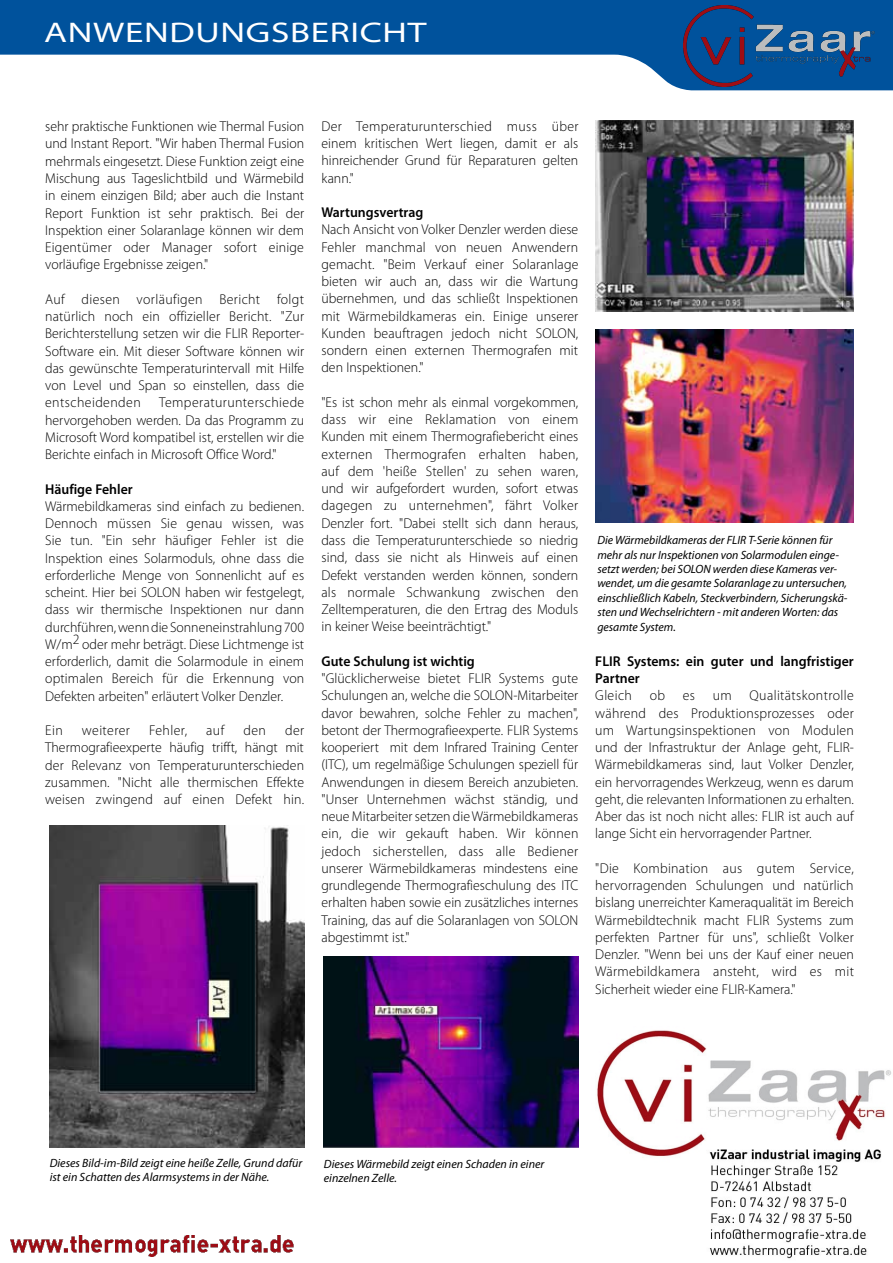
<style>
.page{position:relative;width:893px;height:1263px;background:#fff}
.page>*{position:absolute;margin:0;border:0;box-sizing:border-box;transform-origin:0 0}
.t1{font:semi-expanded 28.5px "Myriad Pro";letter-spacing:.02em;color:#fff;scale:1.2 1}
.t2{font:300 14.25px/17.2px "Myriad Pro";color:#000;text-align:justify}
.t3{font:600 14.25px/17.2px "Myriad Pro";color:#000}
.t4{font:300 14.25px "Myriad Pro";letter-spacing:.03em;color:#000}
.t5{font:italic 12px/14.4px "Myriad Pro";color:#000}
</style>
<div class="page">
<svg style="left:0;top:0;width:893px;height:90px;fill:#00529c"></svg>
<img style="left:324px;top:957px;width:254px;height:191px">
<img style="left:595px;top:330px;width:259px;height:192px">
<img style="left:595px;top:120px;width:259px;height:192px">
<img style="left:50px;top:826px;width:254px;height:322px">
<img style="left:684px;top:5px;width:193px;height:82px">
<img style="left:11px;top:1236px;width:283px;height:20px">
<img style="left:597px;top:1030px;width:294px;height:229px">
<h1 class="t1" style="left:44px;top:14px;width:320px">ANWENDUNGSBERICHT</h1>
<p class="t2" style="left:45px;top:118px;width:261px">sehr praktische Funktionen wie Thermal Fusion und Instant Report. "Wir haben Thermal Fusion mehrmals eingesetzt. Diese Funktion zeigt eine Mischung aus Tageslichtbild und Wärmebild in einem einzigen Bild; aber auch die Instant Report Funktion ist sehr praktisch. Bei der Inspektion einer Solaranlage können wir dem Eigentümer oder Manager sofort einige vorläufige Ergebnisse zeigen."</p>
<p class="t2" style="left:45px;top:290px;width:260px">Auf diesen vorläufigen Bericht folgt natürlich noch ein offizieller Bericht. "Zur Berichterstellung setzen wir die FLIR Reporter-Software ein. Mit dieser Software können wir das gewünschte Temperaturintervall mit Hilfe von Level und Span so einstellen, dass die entscheidenden</p>
<p class="t2" style="left:45px;top:394px;width:261px;text-indent:114px">Temperaturunterschiede hervorgehoben werden. Da das Programm zu Microsoft Word kompatibel ist, erstellen wir die Berichte einfach in Microsoft Office Word."</p>
<p class="t3" style="left:45px;top:480px;width:89px">Häufige Fehler</p>
<p class="t2" style="left:45px;top:497px;width:261px">Wärmebildkameras sind einfach zu bedienen.<br>Dennoch müssen Sie genau wissen, was Sie tun. "Ein sehr häufiger Fehler ist die Inspektion eines Solarmoduls, ohne dass die erforderliche Menge von Sonnenlicht auf es scheint. Hier bei SOLON haben wir festgelegt, dass wir thermische Inspektionen nur dann durchführen, wenn die Sonneneinstrahlung 700<br>W/m 2 oder mehr beträgt. Diese Lichtmenge ist erforderlich, damit die Solarmodule in einem optimalen Bereich für die Erkennung von Defekten arbeiten" erläutert Volker Denzler.</p>
<p class="t2" style="left:45px;top:722px;width:19px">Ein</p>
<p class="t4" style="left:82px;top:722px;width:50px">weiterer</p>
<p class="t2" style="left:149px;top:722px;width:40px">Fehler,</p>
<p class="t2" style="left:206px;top:722px;width:20px">auf</p>
<p class="t2" style="left:243px;top:722px;width:24px">den</p>
<p class="t2" style="left:45px;top:722px;width:261px;text-indent:240px">der Thermografieexperte häufig trifft, hängt mit der Relevanz von Temperaturunterschieden zusammen. "Nicht alle thermischen Effekte weisen zwingend auf einen Defekt hin.</p>
<p class="t2" style="left:321px;top:117px;width:258px">Der Temperaturunterschied muss über einem kritischen Wert liegen, damit er als hinreichender Grund für Reparaturen gelten kann."</p>
<p class="t3" style="left:321px;top:203px;width:103px">Wartungsvertrag</p>
<p class="t2" style="left:321px;top:221px;width:258px">Nach Ansicht von Volker Denzler werden diese Fehler manchmal von neuen Anwendern gemacht. "Beim Verkauf einer Solaranlage bieten wir auch an, dass wir die Wartung übernehmen, und das schließt Inspektionen mit Wärmebildkameras ein. Einige unserer Kunden beauftragen jedoch nicht SOLON, sondern einen externen Thermografen mit den Inspektionen."</p>
<p class="t2" style="left:321px;top:393px;width:258px">"Es ist schon mehr als einmal vorgekommen, dass wir eine Reklamation von einem Kunden mit einem Thermografiebericht eines externen Thermografen erhalten haben, auf dem 'heiße Stellen' zu sehen waren, und wir aufgefordert wurden, sofort etwas dagegen zu unternehmen", fährt Volker Denzler fort. "Dabei stellt sich dann heraus, dass die Temperaturunterschiede so niedrig sind, dass sie nicht als Hinweis auf einen Defekt verstanden werden können, sondern als normale Schwankung zwischen den Zelltemperaturen, die den Ertrag des Moduls in keiner Weise beeinträchtigt."</p>
<p class="t3" style="left:321px;top:652px;width:155px">Gute Schulung ist wichtig</p>
<p class="t2" style="left:321px;top:669px;width:258px">"Glücklicherweise bietet FLIR Systems gute Schulungen an, welche die SOLON-Mitarbeiter davor bewahren, solche Fehler zu machen", betont der Thermografieexperte. FLIR Systems kooperiert mit dem Infrared Training Center (ITC), um regelmäßige Schulungen speziell für Anwendungen in diesem Bereich anzubieten. "Unser Unternehmen wächst ständig, und neue Mitarbeiter setzen die Wärmebildkameras ein, die wir gekauft haben. Wir können jedoch sicherstellen, dass alle Bediener unserer Wärmebildkameras mindestens eine grundlegende Thermografieschulung des ITC erhalten haben sowie ein zusätzliches internes Training, das auf die Solaranlagen von SOLON abgestimmt ist."</p>
<p class="t5" style="left:597px;top:533px;width:252px">Die Wärmebildkameras der FLIR T-Serie können für mehr als nur Inspektionen von Solarmodulen einge&shy;setzt werden; bei SOLON werden diese Kameras ver&shy;wendet, um die gesamte Solaranlage zu untersuchen, einschließlich Kabeln, Steckverbindern, Sicherungskä&shy;sten und Wechselrichtern - mit anderen Worten: das gesamte System.</p>
<p class="t3" style="left:595px;top:652px;width:260px">FLIR Systems: ein guter und langfristiger<br>Partner</p>
<p class="t2" style="left:595px;top:687px;width:260px">Gleich ob es um Qualitätskontrolle während des Produktionsprozesses oder um Wartungsinspektionen von Modulen und der Infrastruktur der Anlage geht, FLIR-Wärmebildkameras sind, laut Volker Denzler, ein hervorragendes Werkzeug, wenn es darum geht, die relevanten Informationen zu erhalten.<br>Aber das ist noch nicht alles: FLIR ist auch auf lange Sicht ein hervorragender Partner.</p>
<p class="t2" style="left:595px;top:859px;width:260px">"Die Kombination aus gutem Service, hervorragenden Schulungen und natürlich bislang unerreichter Kameraqualität im Bereich Wärmebildtechnik macht FLIR Systems zum perfekten Partner für uns", schließt Volker Denzler. "Wenn bei uns der Kauf einer neuen Wärmebildkamera ansteht, wird es mit Sicherheit wieder eine FLIR-Kamera."</p>
<p class="t5" style="left:50px;top:1155px;width:254px">Dieses Bild-im-Bild zeigt eine heiße Zelle, Grund dafür ist ein Schatten des Alarmsystems in der Nähe.</p>
<p class="t5" style="left:324px;top:1156px;width:222px">Dieses Wärmebild zeigt einen Schaden in einer einzelnen Zelle.</p>
</div>
